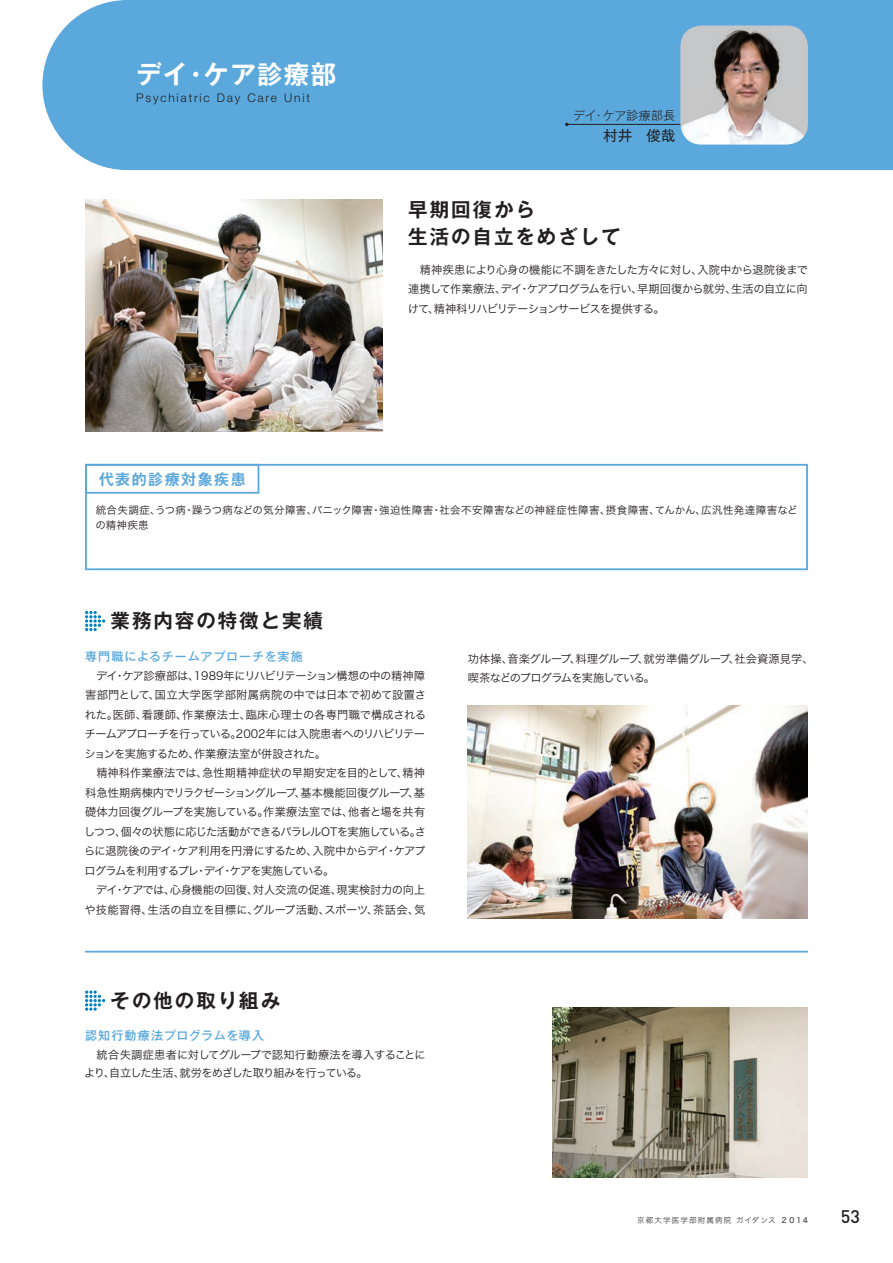
<style>
.page{position:relative;width:893px;height:1263px;background:#fff}
.page>*{position:absolute;margin:0;border:0;box-sizing:border-box;transform-origin:0 0}
.t1{font:700 25.5px "Gothic MB101 Pr 5 De";letter-spacing:.05em;color:#fff}
.t2{font:700 19.5px/27px "Gothic MB101 Pr 5 De";letter-spacing:.1em;color:#231f20}
.t3{font:500 18px "Adi Haus";color:#231f20}
.t4{font:700 15px "Gothic MB101 Pr 5 De";letter-spacing:.1em;color:#5ba8dc}
.t5{font:14.25px "Gothic MB101 Pr 5";color:#231f20}
.t6{font:500 12px "Gothic MB101 Pr 5";letter-spacing:.08em;color:#5ba8dc}
.t7{font:300 12px "Helvetica Neue LT Std";letter-spacing:.15em;color:#231f20}
.t8{font:300 12px "Gothic MB101 Pr 5";letter-spacing:.015em;color:#231f20}
.t9{font:11.25px/19.5px "Hira Kaku Std W3";letter-spacing:-.035em;color:#231f20}
.t10{font:10.5px/15px "Hira Kaku Std W3";letter-spacing:.04em;color:#231f20}
.t11{font:7.5px "Hira Kaku Std W2";letter-spacing:.15em;color:#231f20}
.s1{font-family:"Hira Kaku Std W4"}
</style>
<div class="page">
<div style="left:42px;top:0;width:851px;height:170px;background:#5ba8dc"></div>
<div style="left:85px;top:464px;width:723px;height:106px;border:2px solid #5ba8dc"></div>
<div style="left:85px;top:464px;width:174px;height:30px;border:2px solid #5ba8dc"></div>
<hr style="left:85px;top:951px;width:723px;height:1px;background:#5ba8dc">
<hr style="left:567px;top:124px;width:115px;height:1px;background:#231f20">
<img style="left:85px;top:200px;width:298px;height:232px">
<img style="left:468px;top:705px;width:340px;height:213px">
<img style="left:553px;top:1008px;width:255px;height:170px">
<svg style="left:85px;top:611px;width:20px;height:20px"></svg>
<svg style="left:85px;top:990px;width:20px;height:21px"></svg>
<img style="left:680px;top:26px;width:128px;height:119px">
<h1 class="t1" style="left:136px;top:53px;width:202px">デイ・ケア診療部</h1>
<p class="t7" style="left:136px;top:91px;width:175px">Psychiatric Day Care Unit</p>
<h3 class="t4" style="left:99px;top:466px;width:148px">代表的診療対象疾患</h3>
<p class="t8" style="left:573px;top:106px;width:104px">デイ・ケア診療部長</p>
<p class="t5" style="left:604px;top:124px;width:73px">村井　俊哉</p>
<h2 class="t2" style="left:408px;top:195px;width:214px">早期回復から<br>生活の自立をめざして</h2>
<p class="t9" style="left:408px;top:259px;width:402px;text-align:justify">　精神疾患により心身の機能に不調をきたした方々に対し、入院中から退院後まで連携して作業療法、デイ・ケアプログラムを行い、早期回復から就労、生活の自立に向けて、精神科リハビリテーションサービスを提供する。</p>
<p class="t10" style="left:95px;top:502px;width:704px">統合失調症、うつ病・躁うつ病などの気分障害、パニック障害・強迫性障害・社会不安障害などの神経症性障害、摂食障害、てんかん、広汎性発達障害などの精神疾患</p>
<h2 class="t2" style="left:111px;top:606px;width:214px">業務内容の特徴と実績</h2>
<p class="t6" style="left:85px;top:646px;width:219px">専門職によるチームアプローチを実施</p>
<p class="t9" style="left:84px;top:665px;width:343px">　デイ・ケア診療部は、1989年にリハビリテーション構想の中の精神障害部門として、国立大学医学部附属病院の中では日本で初めて設置された。医師、看護師、作業療法士、臨床心理士の各専門職で構成されるチームアプローチを行っている。2002年には入院患者へのリハビリテーションを実施するため、作業療法室が併設された。<br>　精神科作業療法では、急性期精神症状の早期安定を目的として、精神科急性期病棟内でリラクゼーショングループ、基本機能回復グループ、基礎体力回復グループを実施している。作業療法室では、他者と場を共有しつつ、個々の状態に応じた活動ができるパラレルOTを実施している。さらに退院後のデイ・ケア利用を円滑にするため、入院中からデイ・ケアプログラムを利用するプレ・デイ・ケアを実施している。<br>　デイ・ケアでは、心身機能の回復、対人交流の促進、現実検討力の向上や技能習得、生活の自立を目標に、グループ活動、スポーツ、茶話会、気</p>
<h2 class="t2" style="left:111px;top:985px;width:171px">その他の取り組み</h2>
<p class="t6" style="left:85px;top:1026px;width:181px">認知行動療法プログラムを導入</p>
<p class="t9" style="left:84px;top:1046px;width:343px;line-height:18px">　統合失調症患者に対してグループで認知行動療法を導入することにより、自立した生活、就労をめざした取り組みを行っている。</p>
<p class="t9" style="left:468px;top:648px;width:347px">功体操、音楽グループ、料理グループ、就労準備グループ、社会資源見学、喫茶などのプログラムを実施している。</p>
<p class="t11" style="left:637px;top:1214px;width:172px">京都大学医学部附属病院 ガイダンス <span class="s1">２０１4</span></p>
<h3 class="t3" style="left:841px;top:1205px;width:21px">53</h3>
</div>
